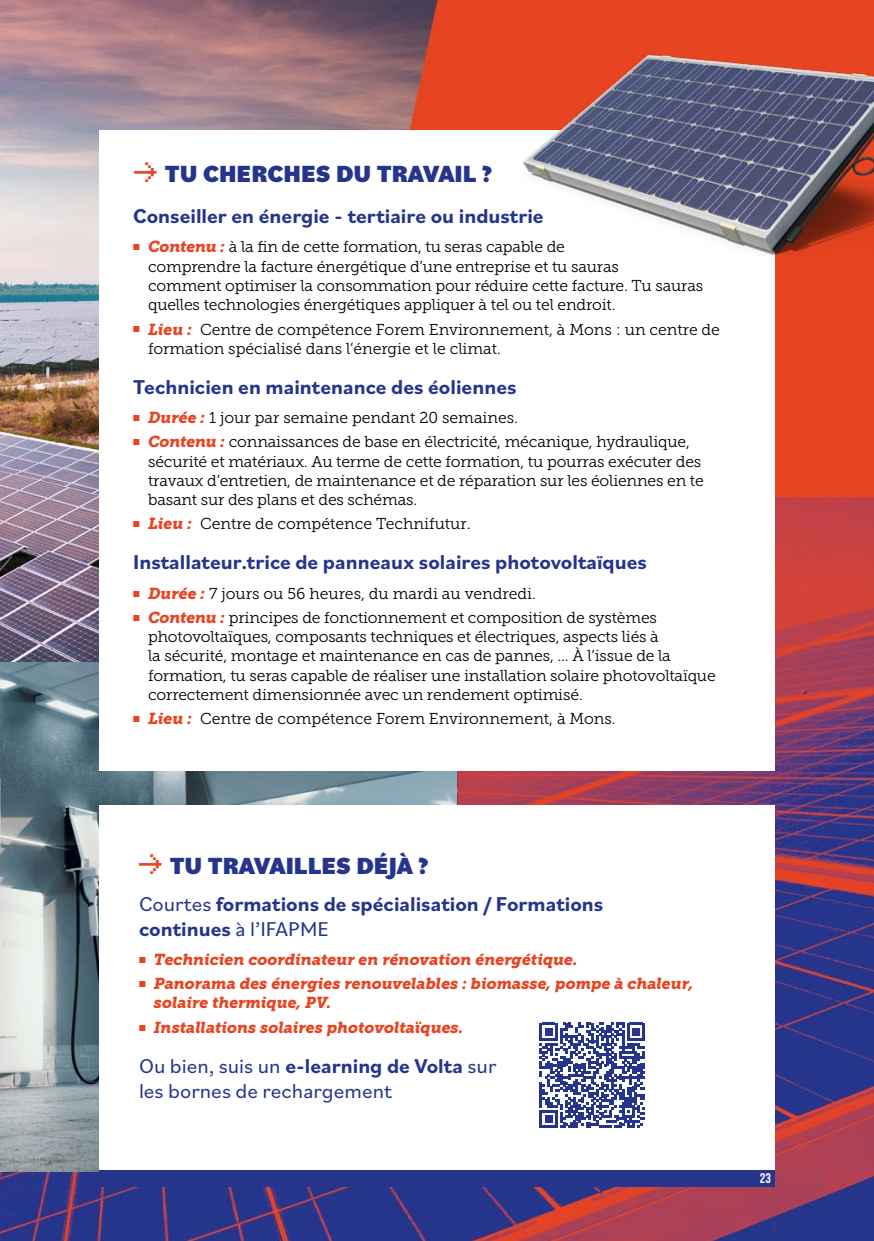
<style>
.page{position:relative;width:874px;height:1241px;background:#fff}
.page>*{position:absolute;margin:0;border:0;box-sizing:border-box;transform-origin:0 0}
.t1{font:900 24.5px "Bilo";color:#26358c}
.t2{font:700 21px/25.2px "Bilo";color:#26358c}
.t3{font:21px/25.2px "Bilo";color:#26358c}
.t4{font:15.75px/19.2px "Museo Slab 300";letter-spacing:-.01em;color:#000}
.t5{font:italic 15.75px/19.2px "Museo Slab 900";color:#e84422}
.t6{font:700 14px "Bebas Neue";color:#fff}
.s1{font-family:"Icon Bit One";font-weight:400;font-size:28px;color:#e84422}
.s2{color:#e84422}
.s3{font-family:"Museo Slab 900";font-style:italic;color:#e84422}
.s4{font-weight:400}
.s5{font-weight:700}
</style>
<div class="page">
<img style="left:0;top:0;width:873px;height:1240px">
<img style="left:0;top:662px;width:456px;height:509px">
<div style="left:99px;top:1168px;width:675px;height:18px;background:#26358c"></div>
<div style="left:99px;top:130px;width:675px;height:640px;background:#fff"></div>
<div style="left:99px;top:804px;width:675px;height:364px;background:#fff"></div>
<svg style="left:539px;top:1022px;width:105px;height:105px"></svg>
<img style="left:442px;top:0;width:431px;height:382px">
<h1 class="t1" style="left:134px;top:157px;width:359px"><span class="s1">C</span> TU CHERCHES DU TRAVAIL ?</h1>
<h2 class="t2" style="left:133px;top:203px;width:412px">Conseiller en énergie - tertiaire ou industrie</h2>
<p class="t4" style="left:148px;top:237px;width:556px;text-indent:-15px"><span class="s2">■</span> <span class="s3">Contenu :</span> à la fin de cette formation, tu seras capable de<br>comprendre la facture énergétique d’une entreprise et tu sauras<br>comment optimiser la consommation pour réduire cette facture. Tu sauras quelles technologies énergétiques appliquer à tel ou tel endroit.</p>
<p class="t4" style="left:148px;top:319px;width:573px;text-indent:-15px"><span class="s2">■</span> <span class="s3">Lieu :</span> Centre de compétence Forem Environnement, à Mons : un centre de formation spécialisé dans l’énergie et le climat.</p>
<h2 class="t2" style="left:133px;top:373px;width:384px">Technicien en maintenance des éoliennes</h2>
<p class="t4" style="left:133px;top:408px;width:386px"><span class="s2">■</span> <span class="s3">Durée :</span> 1 jour par semaine pendant 20 semaines.</p>
<p class="t4" style="left:148px;top:432px;width:557px;text-indent:-15px"><span class="s2">■</span> <span class="s3">Contenu :</span> connaissances de base en électricité, mécanique, hydraulique, sécurité et matériaux. Au terme de cette formation, tu pourras exécuter des travaux d’entretien, de maintenance et de réparation sur les éoliennes en te basant sur des plans et des schémas.</p>
<p class="t4" style="left:133px;top:514px;width:339px"><span class="s2">■</span> <span class="s3">Lieu :</span> Centre de compétence Technifutur.</p>
<h2 class="t2" style="left:133px;top:549px;width:515px">Installateur.trice de panneaux solaires photovoltaïques</h2>
<p class="t4" style="left:133px;top:583px;width:404px"><span class="s2">■</span> <span class="s3">Durée :</span> 7 jours ou 56 heures, du mardi au vendredi.</p>
<p class="t4" style="left:148px;top:607px;width:568px;text-indent:-15px"><span class="s2">■</span> <span class="s3">Contenu :</span> principes de fonctionnement et composition de systèmes photovoltaïques, composants techniques et électriques, aspects liés à<br>la sécurité, montage et maintenance en cas de pannes, … À l’issue de la formation, tu seras capable de réaliser une installation solaire photovoltaïque correctement dimensionnée avec un rendement optimisé.</p>
<p class="t4" style="left:133px;top:709px;width:484px"><span class="s2">■</span> <span class="s3">Lieu :</span> Centre de compétence Forem Environnement, à Mons.</p>
<h1 class="t1" style="left:139px;top:849px;width:291px"><span class="s1">C</span> TU TRAVAILLES DÉJÀ ?</h1>
<h2 class="t2" style="left:139px;top:889px;width:465px"><span class="s4">Courtes</span> formations de spécialisation / Formations continues <span class="s4">à l’IFAPME</span></h2>
<p class="t5" style="left:139px;top:949px;width:440px">■ Technicien coordinateur en rénovation énergétique.</p>
<p class="t5" style="left:154px;top:974px;width:540px;text-indent:-15px">■ Panorama des énergies renouvelables : biomasse, pompe à chaleur, solaire thermique, PV.</p>
<p class="t5" style="left:139px;top:1017px;width:325px">■ Installations solaires photovoltaïques.</p>
<h2 class="t3" style="left:139px;top:1052px;width:359px">Ou bien, suis un <span class="s5">e-learning de Volta</span> sur les bornes de rechargement</h2>
<p class="t6" style="left:759px;top:1170px;width:13px">23</p>
</div>
